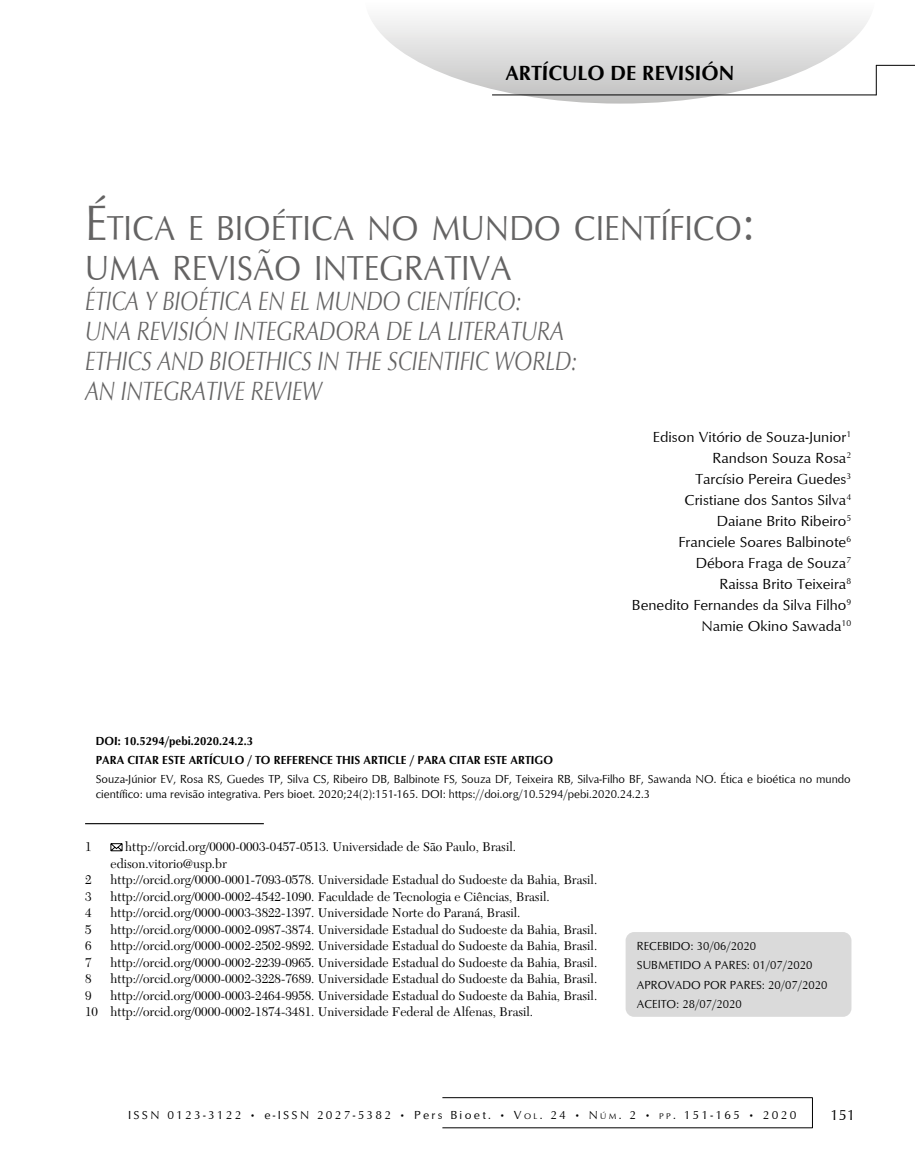
<style>
.page{position:relative;width:915px;height:1170px;background:#fff}
.page>*{position:absolute;margin:0;border:0;box-sizing:border-box;transform-origin:0 0}
.t1{font:35.7px/40.5px "Optimum";color:#646363;scale:.9 1}
.t2{font:italic 27px/30px "Optimum";color:#646363;scale:.8 1}
.t3{font:700 21px "Optimum";color:#000}
.t4{font:15px/21px "Optimum";color:#000;text-align:right}
.t5{font:13.2px/16.5px "New Caledonia";color:#000}
.t6{font:12px/19.2px "Optimum";color:#000;scale:.95 1}
.t7{font:700 12px/19.2px "Optimum";color:#000;scale:.95 1}
.t8{font:12px "Optimum";letter-spacing:.19em;color:#000}
.s1{font-size:51px}
.s2{font-size:8.4px}
.s3{font-style:inherit}
</style>
<div class="page">
<hr style="left:442px;top:1097px;width:370px;height:1px;background:#000">
<hr style="left:442px;top:1127px;width:370px;height:1px;background:#000">
<hr style="left:811px;top:1097px;width:1px;height:30px;background:#000">
<div style="left:625px;top:932px;width:226px;height:84px;background:#dadada;border-radius:9px"></div>
<svg style="left:110px;top:843px;width:13px;height:8px"></svg>
<hr style="left:85px;top:823px;width:179px;height:1px;background:#000">
<svg style="left:371px;top:18px;width:503px;height:86px"></svg>
<hr style="left:875px;top:65px;width:1px;height:30px;background:#000">
<hr style="left:875px;top:65px;width:39px;height:1px;background:#000">
<hr style="left:492px;top:94px;width:384px;height:1px;background:#000">
<h3 class="t3" style="left:505px;top:61px;width:230px">ARTÍCULO DE REVISIÓN</h3>
<h1 class="t1" style="left:85px;top:206px;width:744px"><span class="s1">É</span>TICA E BIOÉTICA NO MUNDO CIENTÍFICO<span class="s1">:<br></span>UMA REVISÃO INTEGRATIVA</h1>
<h2 class="t2" style="left:85px;top:286px;width:615px">ÉTICA Y BIOÉTICA EN EL MUNDO CIENTÍFICO:<br>UNA REVISIÓN INTEGRADORA DE LA LITERATURA ETHICS AND BIOETHICS IN THE SCIENTIFIC WORLD:<br>AN INTEGRATIVE REVIEW</h2>
<p class="t4" style="left:631px;top:426px;width:221px">Edison Vitório de Souza-Junior<sup>1<br></sup>Randson Souza Rosa<sup>2<br></sup>Tarcísio Pereira Guedes<sup>3<br></sup>Cristiane dos Santos Silva<sup>4<br></sup>Daiane Brito Ribeiro<sup>5<br></sup>Franciele Soares Balbinote<sup>6<br></sup>Débora Fraga de Souza<sup>7<br></sup>Raissa Brito Teixeira<sup>8<br></sup>Benedito Fernandes da Silva Filho<sup>9<br></sup>Namie Okino Sawada<sup>10</sup></p>
<p class="t7" style="left:96px;top:730px;width:482px">DOI: 10.5294/pebi.2020.24.2.3<br>PARA CITAR ESTE ARTÍCULO / TO REFERENCE THIS ARTICLE / PARA CITAR ESTE ARTIGO</p>
<p class="t6" style="left:96px;top:771px;width:796px;line-height:15px">Souza-Júnior EV, Rosa RS, Guedes TP, Silva CS, Ribeiro DB, Balbinote FS, Souza DF, Teixeira RB, Silva-Filho BF, Sawanda NO. Ética e bioética no mundo científico: uma revisão integrativa. Pers bioet. 2020;24(2):151-165. DOI: https://doi.org/10.5294/pebi.2020.24.2.3</p>
<p class="t5" style="left:85px;top:838px;width:8px">1</p>
<p class="t5" style="left:111px;top:838px;width:407px;text-indent:15px">http://orcid.org/0000-0003-0457-0513. Universidade de São Paulo, Brasil. edison.vitorio@usp.br</p>
<p class="t5" style="left:85px;top:871px;width:8px">2</p>
<p class="t5" style="left:111px;top:871px;width:488px">http://orcid.org/0000-0001-7093-0578. Universidade Estadual do Sudoeste da Bahia, Brasil.</p>
<p class="t5" style="left:85px;top:888px;width:8px">3</p>
<p class="t5" style="left:111px;top:888px;width:440px">http://orcid.org/0000-0002-4542-1090. Faculdade de Tecnologia e Ciências, Brasil.</p>
<p class="t5" style="left:85px;top:904px;width:8px">4</p>
<p class="t5" style="left:111px;top:904px;width:411px">http://orcid.org/0000-0003-3822-1397. Universidade Norte do Paraná, Brasil.</p>
<p class="t5" style="left:85px;top:921px;width:8px">5</p>
<p class="t5" style="left:111px;top:921px;width:488px">http://orcid.org/0000-0002-0987-3874. Universidade Estadual do Sudoeste da Bahia, Brasil.</p>
<p class="t5" style="left:85px;top:937px;width:8px">6</p>
<p class="t5" style="left:111px;top:937px;width:488px">http://orcid.org/0000-0002-2502-9892. Universidade Estadual do Sudoeste da Bahia, Brasil.</p>
<p class="t5" style="left:85px;top:954px;width:8px">7</p>
<p class="t5" style="left:111px;top:954px;width:488px">http://orcid.org/0000-0002-2239-0965. Universidade Estadual do Sudoeste da Bahia, Brasil.</p>
<p class="t5" style="left:85px;top:970px;width:8px">8</p>
<p class="t5" style="left:111px;top:970px;width:488px">http://orcid.org/0000-0002-3228-7689. Universidade Estadual do Sudoeste da Bahia, Brasil.</p>
<p class="t5" style="left:85px;top:987px;width:8px">9</p>
<p class="t5" style="left:85px;top:987px;width:513px;text-indent:26px">http://orcid.org/0000-0003-2464-9958. Universidade Estadual do Sudoeste da Bahia, Brasil.<br>10 http://orcid.org/0000-0002-1874-3481. Universidade Federal de Alfenas, Brasil.</p>
<p class="t6" style="left:636px;top:936px;width:202px">RECEBIDO: 30/06/2020<br>SUBMETIDO A PARES: 01/07/2020<br>APROVADO POR PARES: 20/07/2020<br>ACEITO: 28/07/2020</p>
<p class="t8" style="left:128px;top:1107px;width:669px">ISSN 0123-3122 • e-ISSN 2027-5382 • Pers Bioet. • V<span class="s2">OL</span>. 24 • N<span class="s2">ÚM</span><span class="s3">.</span> 2 • <span class="s2">PP</span>. 151-165 • 2020</p>
<p class="t4" style="left:829px;top:1103px;width:26px">151</p>
</div>
